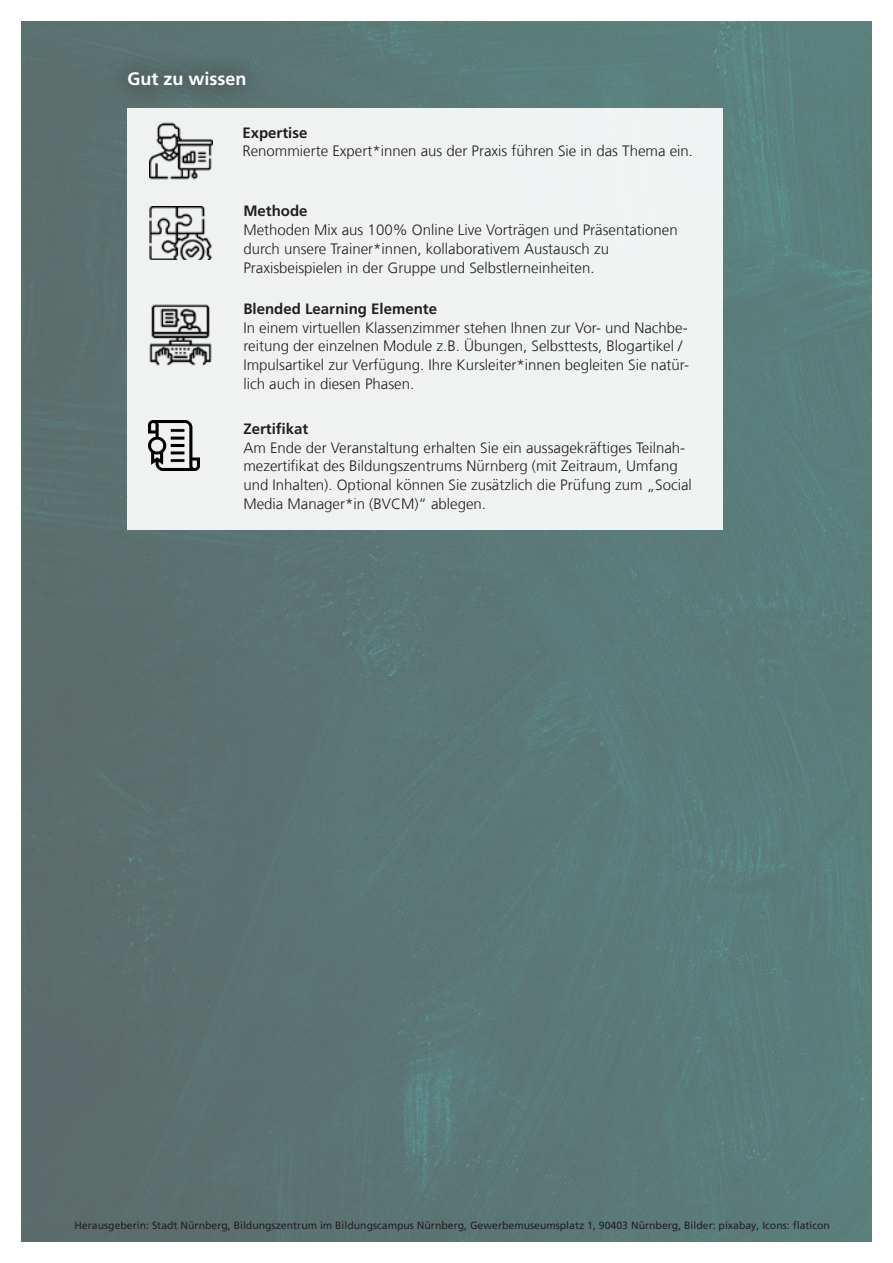
<style>
.page{position:relative;width:893px;height:1263px;background:#fff}
.page>*{position:absolute;margin:0;border:0;box-sizing:border-box;transform-origin:0 0}
.t1{font:700 18px "Frutiger LT Com";color:#fff}
.t2{font:300 15px/18.8px "Frutiger LT Com";color:#231f20}
.t3{font:700 15px "Frutiger LT Com";color:#231f20}
.t4{font:10.5px "Frutiger LT Com";color:#231f20}
</style>
<div class="page">
<div style="left:21px;top:21px;width:851px;height:1221px;background:#5b7876"></div>
<div style="left:128px;top:108px;width:595px;height:421px;background:#f0f2f2"></div>
<div style="left:106px;top:50px;width:162px;height:58px;background:#586e6d"></div>
<img style="left:149px;top:122px;width:63px;height:58px">
<img style="left:149px;top:207px;width:63px;height:53px">
<img style="left:149px;top:304px;width:63px;height:62px">
<img style="left:149px;top:420px;width:50px;height:50px">
<p class="t1" style="left:128px;top:68px;width:120px">Gut zu wissen</p>
<p class="t3" style="left:242px;top:124px;width:67px">Expertise</p>
<p class="t2" style="left:242px;top:142px;width:452px">Renommierte Expert*innen aus der Praxis führen Sie in das Thema ein.</p>
<p class="t3" style="left:243px;top:202px;width:66px">Methode</p>
<p class="t2" style="left:243px;top:221px;width:436px">Methoden Mix aus 100% Online Live Vorträgen und Präsentationen durch unsere Trainer*innen, kollaborativem Austausch zu<br>Praxisbeispielen in der Gruppe und Selbstlerneinheiten.</p>
<p class="t3" style="left:243px;top:300px;width:195px">Blended Learning Elemente</p>
<p class="t2" style="left:243px;top:318px;width:447px">In einem virtuellen Klassenzimmer stehen Ihnen zur Vor- und Nachbe&shy;reitung der einzelnen Module z.B. Übungen, Selbsttests, Blogartikel / Impulsartikel zur Verfügung. Ihre Kursleiter*innen begleiten Sie natür&shy;lich auch in diesen Phasen.</p>
<p class="t3" style="left:243px;top:420px;width:66px">Zertifikat</p>
<p class="t2" style="left:243px;top:438px;width:450px">Am Ende der Veranstaltung erhalten Sie ein aussagekräftiges Teilnah&shy;mezertifikat des Bildungszentrums Nürnberg (mit Zeitraum, Umfang und Inhalten). Optional können Sie zusätzlich die Prüfung zum „Social Media Manager*in (BVCM)“ ablegen.</p>
<p class="t4" style="left:74px;top:1219px;width:757px">Herausgeberin: Stadt Nürnberg, Bildungszentrum im Bildungscampus Nürnberg, Gewerbemuseumsplatz 1, 90403 Nürnberg, Bilder: pixabay, Icons: flaticon</p>
</div>
